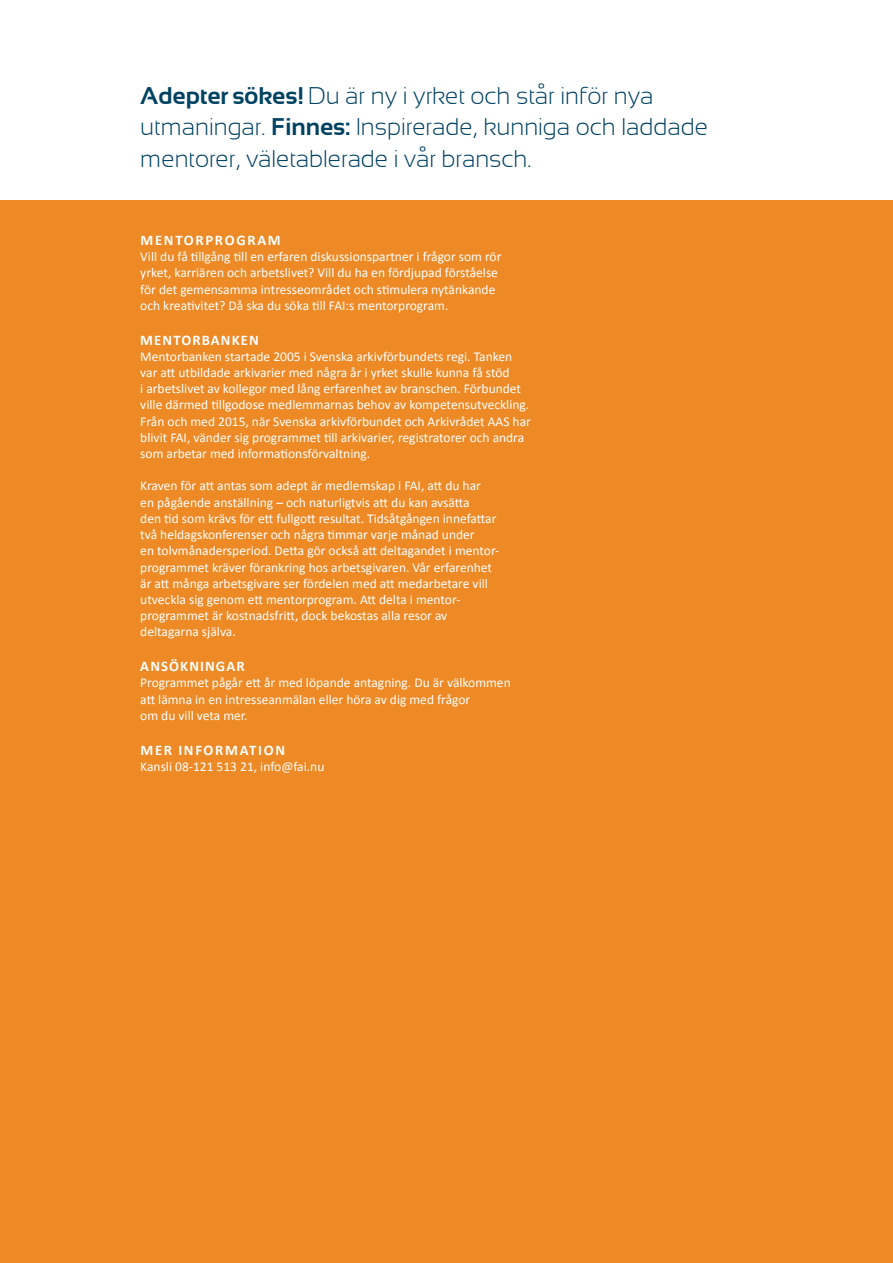
<style>
.page{position:relative;width:893px;height:1263px;background:#fff}
.page>*{position:absolute;margin:0;border:0;box-sizing:border-box;transform-origin:0 0}
.t1{font:300 24px/31.5px "Sansation";color:#004262}
.t2{font:700 14.7px "Calibri";letter-spacing:.115em;color:#fff}
.t3{font:700 14.7px "Calibri";letter-spacing:.085em;color:#fff}
.t4{font:13.5px/16.2px "Calibri";color:#fff}
.s1{font-weight:700}
</style>
<div class="page">
<div style="left:0;top:200px;width:893px;height:1063px;background:#ed8a26"></div>
<h1 class="t1" style="left:140px;top:80px;width:569px"><span class="s1">Adepter sökes!</span> Du är ny i yrket och står inför nya utmaningar. <span class="s1">Finnes:</span> Inspirerade, kunniga och laddade mentorer, väletablerade i vår bransch.</h1>
<p class="t2" style="left:141px;top:231px;width:142px">MENTORPROGRAM</p>
<p class="t4" style="left:140px;top:249px;width:363px">Vill du få tillgång till en erfaren diskussionspartner i frågor som rör yrket, karriären och arbetslivet? Vill du ha en fördjupad förståelse för det gemensamma intresseområdet och stimulera nytänkande och kreativitet? Då ska du söka till FAI:s mentorprogram.</p>
<p class="t3" style="left:140px;top:330px;width:120px">MENTORBANKEN</p>
<p class="t4" style="left:140px;top:348px;width:392px">Mentorbanken startade 2005 i Svenska arkivförbundets regi. Tanken var att utbildade arkivarier med några år i yrket skulle kunna få stöd<br>i arbetslivet av kollegor med lång erfarenhet av branschen. Förbundet ville därmed tillgodose medlemmarnas behov av kompetensutveckling.<br>Från och med 2015, när Svenska arkivförbundet och Arkivrådet AAS har blivit FAI, vänder sig programmet till arkivarier, registratorer och andra som arbetar med informationsförvaltning.</p>
<p class="t4" style="left:140px;top:478px;width:360px">Kraven för att antas som adept är medlemskap i FAI, att du har<br>en pågående anställning – och naturligtvis att du kan avsätta<br>den tid som krävs för ett fullgott resultat. Tidsåtgången innefattar två heldagskonferenser och några timmar varje månad under<br>en tolvmånadersperiod. Detta gör också att deltagandet i mentor&shy;programmet kräver förankring hos arbetsgivaren. Vår erfarenhet är att många arbetsgivare ser fördelen med att medarbetare vill utveckla sig genom ett mentorprogram. Att delta i mentor&shy;programmet är kostnadsfritt, dock bekostas alla resor av deltagarna själva.</p>
<p class="t3" style="left:140px;top:657px;width:106px">ANSÖKNINGAR</p>
<p class="t4" style="left:140px;top:675px;width:372px">Programmet pågår ett år med löpande antagning. Du är välkommen att lämna in en intresseanmälan eller höra av dig med frågor<br>om du vill veta mer.</p>
<p class="t2" style="left:141px;top:740px;width:146px">MER INFORMATION</p>
<p class="t4" style="left:140px;top:758px;width:186px">Kansli 08-121 513 21, info@fai.nu</p>
</div>
